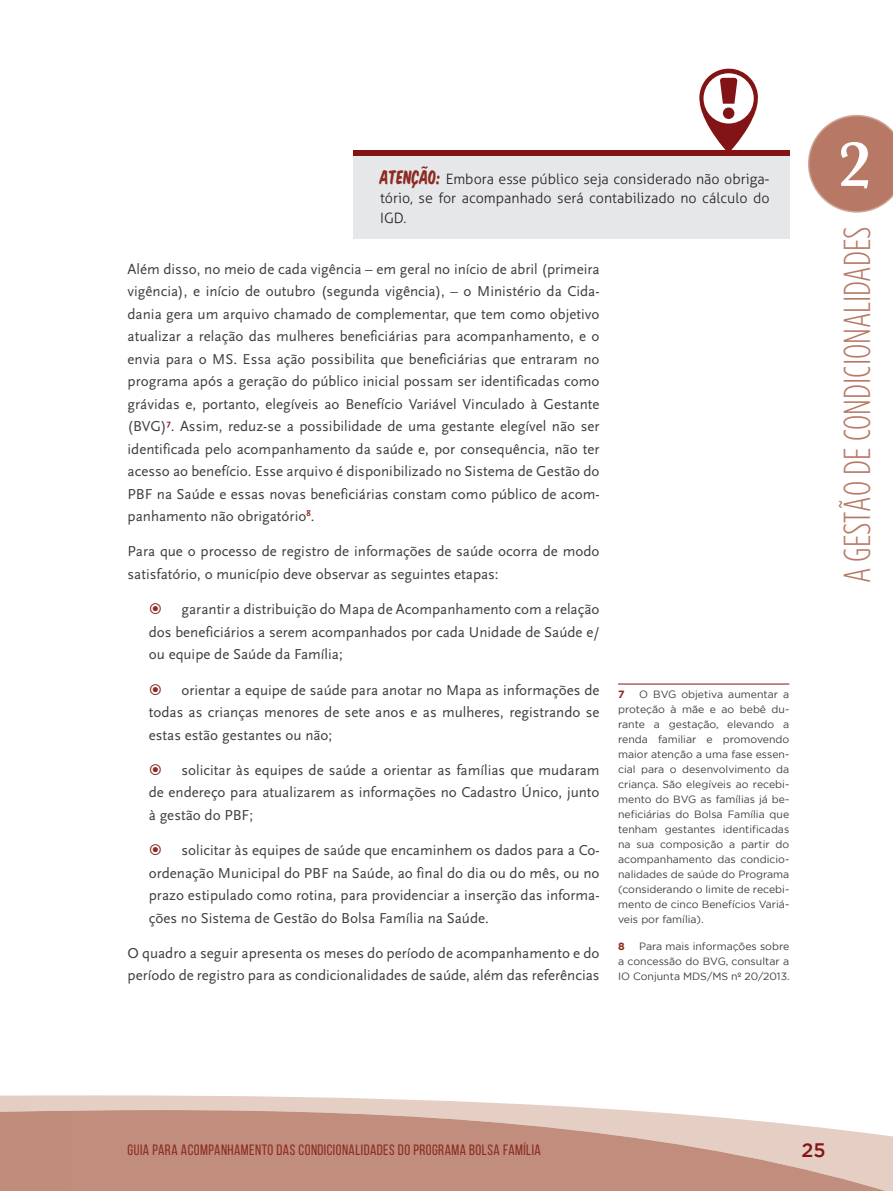
<style>
.page{position:relative;width:893px;height:1191px;background:#fff}
.page>*{position:absolute;margin:0;border:0;box-sizing:border-box;transform-origin:0 0}
.t1{font:600 66.75px "Baskerville";color:#fff}
.t2{font:300 37.5px "Gotham Condensed";color:#b77966}
.t3{font:500 19.5px "Gotham";color:#831416}
.t4{font:15px/22.5px "Scala Sans";color:#3e3e3f;text-align:justify}
.t5{font:15px "Bebas Neue";letter-spacing:.03em;color:#8c2b21}
.t6{font:300 14.25px/19.5px "Aller";color:#231f20;text-align:justify}
.t7{font:10.5px/15px "Gotham";color:#3e3e3f;text-align:justify}
.t8{font:700 10.5px "Gotham";color:#8c2b21}
.s1{font-family:"Komika Title";font-weight:400;font-size:18px;color:#8c2b21}
</style>
<div class="page">
<svg style="left:0;top:1095px;width:893px;height:96px"></svg>
<img style="left:0;top:1110px;width:886px;height:81px">
<svg style="left:808px;top:115px;width:85px;height:98px"></svg>
<hr style="left:618px;top:683px;width:171px;height:1px;background:#831416">
<div style="left:353px;top:151px;width:436px;height:88px;background:#e6e7e9"></div>
<div style="left:353px;top:150px;width:436px;height:6px;background:#831416"></div>
<svg style="left:699px;top:68px;width:59px;height:82px"></svg>
<p class="t6" style="left:380px;top:169px;width:391px"><span class="s1">ATENÇÃO:</span> Embora esse público seja considerado não obriga&shy;tório, se for acompanhado será contabilizado no cálculo do IGD.</p>
<p class="t4" style="left:128px;top:258px;width:474px">Além disso, no meio de cada vigência – em geral no início de abril (primeira vigência), e início de outubro (segunda vigência), – o Ministério da Cida&shy;dania gera um arquivo chamado de complementar, que tem como objetivo atualizar a relação das mulheres beneficiárias para acompanhamento, e o envia para o MS. Essa ação possibilita que beneficiárias que entraram no programa após a geração do público inicial possam ser identificadas como grávidas e, portanto, elegíveis ao Benefício Variável Vinculado à Gestante (BVG)<sup>7</sup>. Assim, reduz-se a possibilidade de uma gestante elegível não ser identificada pelo acompanhamento da saúde e, por consequência, não ter acesso ao benefício. Esse arquivo é disponibilizado no Sistema de Gestão do PBF na Saúde e essas novas beneficiárias constam como público de acom&shy;panhamento não obrigatório<sup>8</sup>.</p>
<p class="t4" style="left:128px;top:540px;width:473px">Para que o processo de registro de informações de saúde ocorra de modo satisfatório, o município deve observar as seguintes etapas:</p>
<p class="t4" style="left:149px;top:598px;width:452px;text-indent:33px">garantir a distribuição do Mapa de Acompanhamento com a relação dos beneficiários a serem acompanhados por cada Unidade de Saúde e/ ou equipe de Saúde da Família;</p>
<p class="t4" style="left:149px;top:678px;width:452px;text-indent:33px">orientar a equipe de saúde para anotar no Mapa as informações de todas as crianças menores de sete anos e as mulheres, registrando se estas estão gestantes ou não;</p>
<p class="t4" style="left:149px;top:759px;width:452px;text-indent:33px">solicitar às equipes de saúde a orientar as famílias que mudaram de endereço para atualizarem as informações no Cadastro Único, junto à gestão do PBF;</p>
<p class="t4" style="left:149px;top:839px;width:452px;text-indent:33px">solicitar às equipes de saúde que encaminhem os dados para a Co&shy;ordenação Municipal do PBF na Saúde, ao final do dia ou do mês, ou no prazo estipulado como rotina, para providenciar a inserção das informa&shy;ções no Sistema de Gestão do Bolsa Família na Saúde.</p>
<p class="t4" style="left:128px;top:942px;width:474px">O quadro a seguir apresenta os meses do período de acompanhamento e do período de registro para as condicionalidades de saúde, além das referências</p>
<p class="t7" style="left:618px;top:686px;width:173px;text-indent:21px">O BVG objetiva aumentar a proteção à mãe e ao bebê du&shy;rante a gestação, elevando a renda familiar e promovendo maior atenção a uma fase essen&shy;cial para o desenvolvimento da criança. São elegíveis ao recebi&shy;mento do BVG as famílias já be&shy;neficiárias do Bolsa Família que tenham gestantes identificadas na sua composição a partir do acompanhamento das condicio&shy;nalidades de saúde do Programa (considerando o limite de recebi&shy;mento de cinco Benefícios Variá&shy;veis por família).</p>
<p class="t8" style="left:618px;top:939px;width:8px">8</p>
<p class="t8" style="left:618px;top:687px;width:8px">7</p>
<p class="t7" style="left:618px;top:939px;width:173px;text-indent:21px">Para mais informações sobre a concessão do BVG, consultar a IO Conjunta MDS/MS nº 20/2013.</p>
<h1 class="t1" style="left:838px;top:117px;width:35px">2</h1>
<h2 class="t2" style="left:837px;top:583px;width:358px;rotate:-90deg">A GESTÃO DE CONDICIONALIDADES</h2>
<p class="t5" style="left:128px;top:1141px;width:415px">GUIA PARA ACOMPANHAMENTO DAS CONDICIONALIDADES DO PROGRAMA BOLSA FAMÍLIA</p>
<h3 class="t3" style="left:801px;top:1137px;width:26px">25</h3>
</div>
